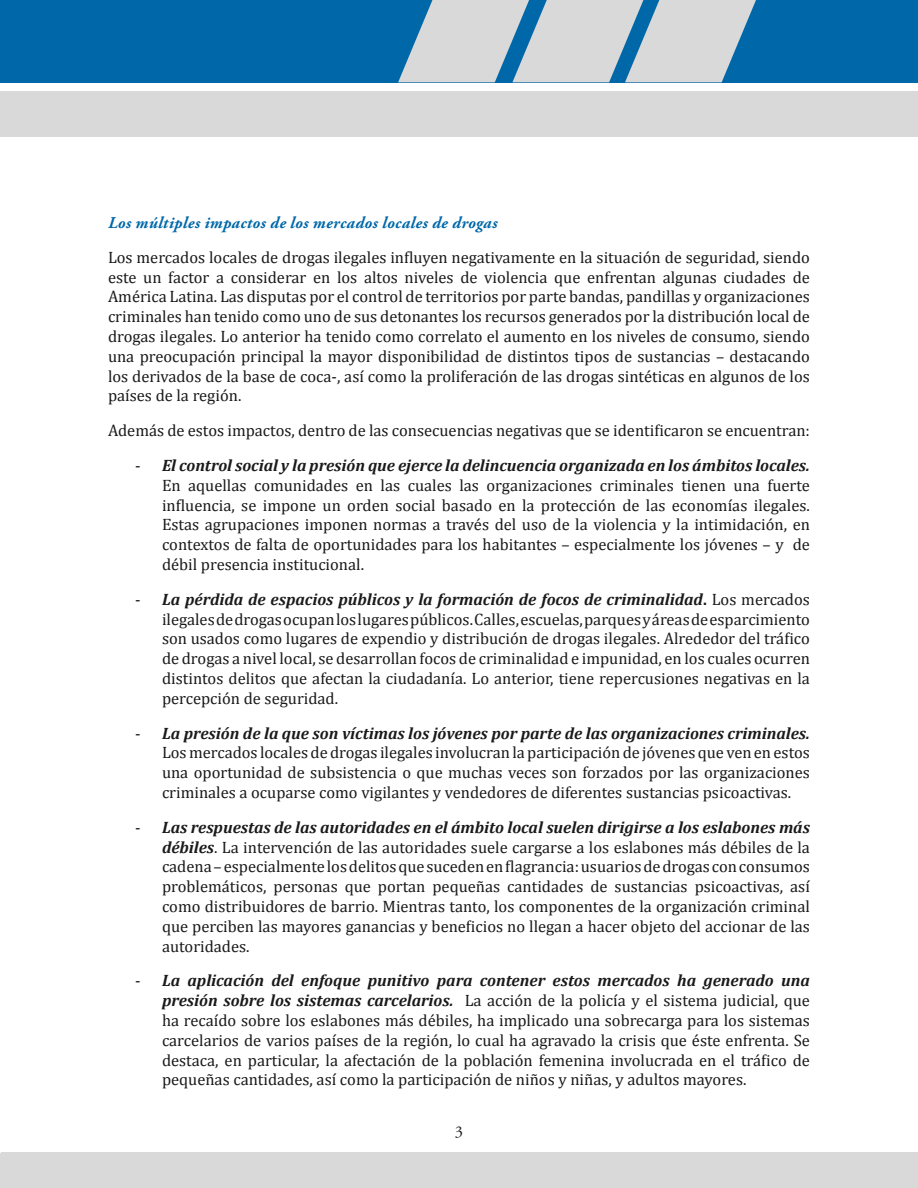
<style>
.page{position:relative;width:918px;height:1188px;background:#fff}
.page>*{position:absolute;margin:0;border:0;box-sizing:border-box;transform-origin:0 0}
.t1{font:16.5px/19.8px "Cambria";color:#1a1a1a;text-align:justify}
.t2{font:italic 700 16.5px "Adobe Garamond Pro";letter-spacing:.025em;color:#0068a9}
.t3{font:16.5px "Adobe Garamond Pro";color:#231f20}
.s1{font-weight:700;font-style:italic}
.s2{font-weight:700}
</style>
<div class="page">
<div style="left:0;top:0;width:918px;height:82px;background:#0068a9"></div>
<div style="left:0;top:92px;width:918px;height:45px;background:#d9d9d9"></div>
<svg style="left:398px;top:0;width:358px;height:82px"></svg>
<svg style="left:0;top:1153px;width:1px;height:35px"></svg>
<div style="left:1px;top:1153px;width:917px;height:35px;background:#d9d9d9"></div>
<p class="t2" style="left:108px;top:213px;width:391px">Los múltiples impactos de los mercados locales de drogas</p>
<p class="t1" style="left:108px;top:247px;width:704px">Los mercados locales de drogas ilegales influyen negativamente en la situación de seguridad, siendo este un factor a considerar en los altos niveles de violencia que enfrentan algunas ciudades de América Latina. Las disputas por el control de territorios por parte bandas, pandillas y organizaciones criminales han tenido como uno de sus detonantes los recursos generados por la distribución local de drogas ilegales. Lo anterior ha tenido como correlato el aumento en los niveles de consumo, siendo una preocupación principal la mayor disponibilidad de distintos tipos de sustancias – destacando los derivados de la base de coca-, así como la proliferación de las drogas sintéticas en algunos de los países de la región.</p>
<p class="t1" style="left:108px;top:421px;width:703px">Además de estos impactos, dentro de las consecuencias negativas que se identificaron se encuentran:</p>
<p class="t1" style="left:162px;top:455px;width:649px;text-indent:-27px">- <span class="s1">El control social y la presión que ejerce la delincuencia organizada en los ámbitos locales.<br></span>En aquellas comunidades en las cuales las organizaciones criminales tienen una fuerte influencia, se impone un orden social basado en la protección de las economías ilegales.<br>Estas agrupaciones imponen normas a través del uso de la violencia y la intimidación, en contextos de falta de oportunidades para los habitantes – especialmente los jóvenes – y de débil presencia institucional.</p>
<p class="t1" style="left:162px;top:589px;width:650px;text-indent:-27px">- <span class="s1">La pérdida de espacios públicos y la formación de focos de criminalidad</span><span class="s2">.</span> Los mercados ilegales de drogas ocupan los lugares públicos. Calles, escuelas, parques y áreas de esparcimiento son usados como lugares de expendio y distribución de drogas ilegales. Alrededor del tráfico de drogas a nivel local, se desarrollan focos de criminalidad e impunidad, en los cuales ocurren distintos delitos que afectan la ciudadanía. Lo anterior, tiene repercusiones negativas en la percepción de seguridad.</p>
<p class="t1" style="left:162px;top:723px;width:649px;text-indent:-27px">- <span class="s1">La presión de la que son víctimas los jóvenes por parte de las organizaciones criminales.<br></span>Los mercados locales de drogas ilegales involucran la participación de jóvenes que ven en estos una oportunidad de subsistencia o que muchas veces son forzados por las organizaciones criminales a ocuparse como vigilantes y vendedores de diferentes sustancias psicoactivas.</p>
<p class="t1" style="left:162px;top:817px;width:650px;text-indent:-27px">- <span class="s1">Las respuestas de las autoridades en el ámbito local suelen dirigirse a los eslabones más débiles</span>. La intervención de las autoridades suele cargarse a los eslabones más débiles de la cadena – especialmente los delitos que suceden en flagrancia: usuarios de drogas con consumos problemáticos, personas que portan pequeñas cantidades de sustancias psicoactivas, así como distribuidores de barrio. Mientras tanto, los componentes de la organización criminal que perciben las mayores ganancias y beneficios no llegan a hacer objeto del accionar de las autoridades.</p>
<p class="t1" style="left:162px;top:971px;width:650px;text-indent:-27px">- <span class="s1">La aplicación del enfoque punitivo para contener estos mercados ha generado una presión sobre los sistemas carcelarios.</span> La acción de la policía y el sistema judicial, que ha recaído sobre los eslabones más débiles, ha implicado una sobrecarga para los sistemas carcelarios de varios países de la región, lo cual ha agravado la crisis que éste enfrenta. Se destaca, en particular, la afectación de la población femenina involucrada en el tráfico de pequeñas cantidades, así como la participación de niños y niñas, y adultos mayores.</p>
<p class="t3" style="left:455px;top:1122px;width:10px">3</p>
</div>
